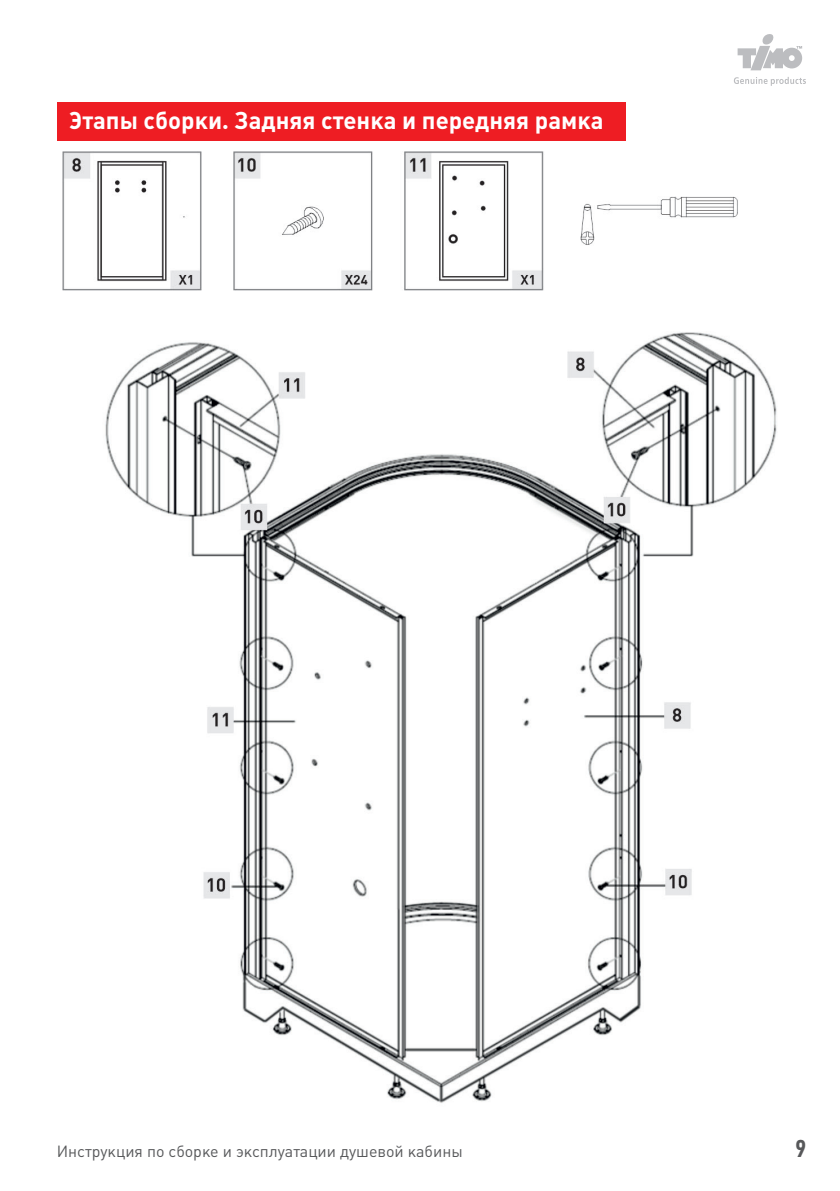
<style>
.page{position:relative;width:840px;height:1191px;background:#fff}
.page>*{position:absolute;margin:0;border:0;box-sizing:border-box;transform-origin:0 0}
.t1{font:700 24px "Plumb";color:#fff}
.t2{font:700 24px "Plumb Condensed";color:#57585a}
.t3{font:16px "Plumb";color:#57585a}
</style>
<div class="page">
<svg style="left:737px;top:34px;width:64px;height:36px"></svg>
<svg style="left:734px;top:77px;width:71px;height:8px"></svg>
<div style="left:57px;top:102px;width:568px;height:39px;background:#ee1d23"></div>
<img style="left:62px;top:151px;width:715px;height:952px">
<p class="t1" style="left:69px;top:107px;width:536px">Этапы сборки. Задняя стенка и передняя рамка</p>
<p class="t3" style="left:57px;top:1142px;width:407px">Инструкция по сборке и эксплуатации душевой кабины</p>
<h1 class="t2" style="left:795px;top:1135px;width:11px">9</h1>
</div>
